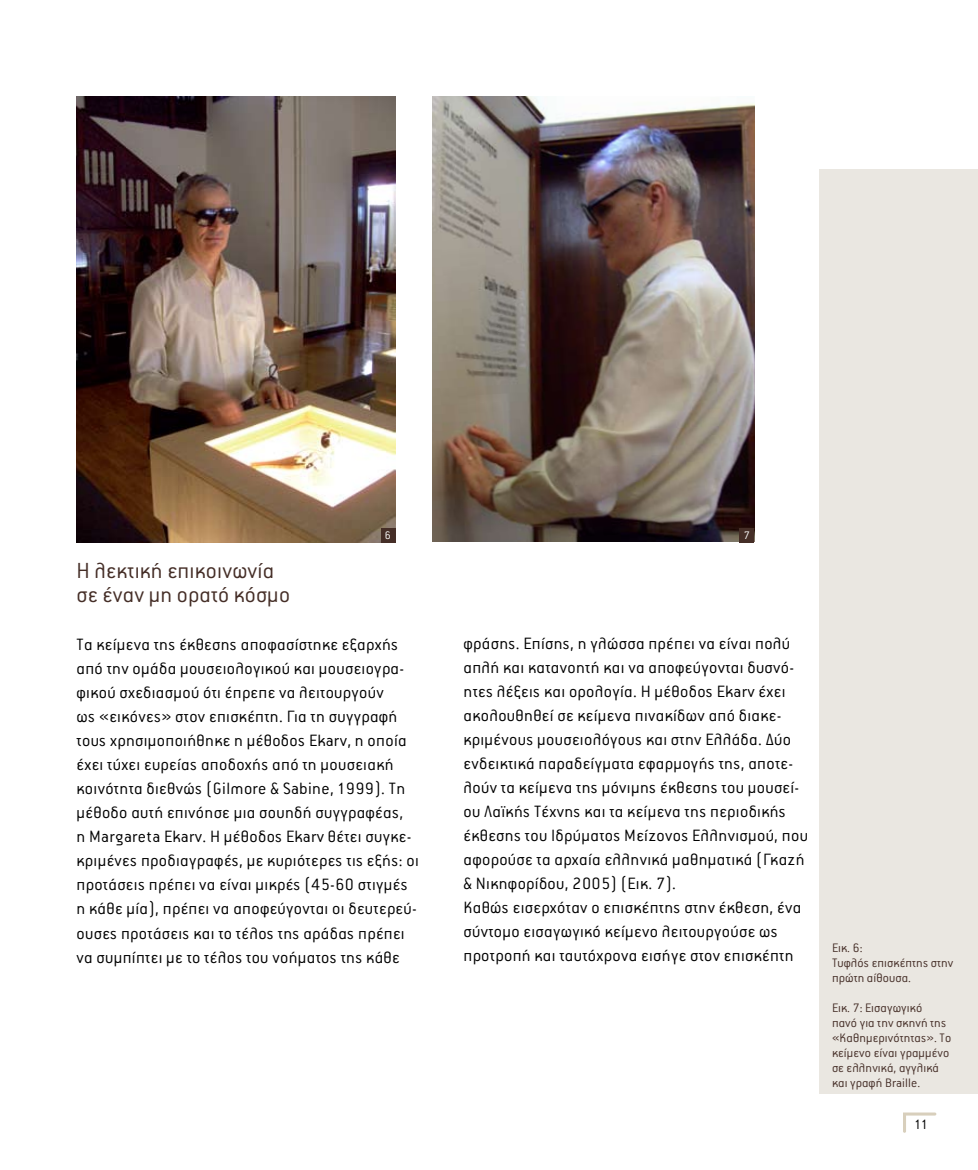
<style>
.page{position:relative;width:978px;height:1170px;background:#fff}
.page>*{position:absolute;margin:0;border:0;box-sizing:border-box;transform-origin:0 0}
.t1{font:300 24px/24px "PF Premier";letter-spacing:.01em;color:#452e27}
.t2{font:300 18px/24px "PF Premier";letter-spacing:.02em;color:#000}
.t3{font:300 15px "PF Premier";color:#000}
.t4{font:300 13.5px/15px "PF Premier";letter-spacing:.01em;color:#452e27}
.t5{font:300 12px "PF Premier";color:#fff}
</style>
<div class="page">
<svg style="left:903px;top:1112px;width:33px;height:20px"></svg>
<div style="left:819px;top:169px;width:159px;height:924px;background:#eae7e1"></div>
<img style="left:432px;top:96px;width:322px;height:445px">
<img style="left:77px;top:96px;width:318px;height:446px">
<div style="left:381px;top:528px;width:14px;height:14px;background:#452e27"></div>
<div style="left:740px;top:528px;width:14px;height:14px;background:#452e27"></div>
<p class="t5" style="left:385px;top:529px;width:8px">6</p>
<p class="t5" style="left:744px;top:529px;width:8px">7</p>
<h1 class="t1" style="left:77px;top:559px;width:215px">Η λεκτική επικοινωνία σε έναν μη ορατό κόσμο</h1>
<p class="t2" style="left:77px;top:633px;width:344px">Τα κείμενα της έκθεσης αποφασίστηκε εξαρχής από την ομάδα μουσειολογικού και μουσειογρα&shy;φικού σχεδιασμού ότι έπρεπε να λειτουργούν<br>ως «εικόνες» στον επισκέπτη. Για τη συγγραφή τους χρησιμοποιήθηκε η μέθοδος Ekarv, η οποία έχει τύχει ευρείας αποδοχής από τη μουσειακή κοινότητα διεθνώς (Gilmore &amp; Sabine, 1999). Τη μέθοδο αυτή επινόησε μια σουηδή συγγραφέας,<br>η Margareta Ekarv. Η μέθοδος Ekarv θέτει συγκε&shy;κριμένες προδιαγραφές, με κυριότερες τις εξής: οι προτάσεις πρέπει να είναι μικρές (45-60 στιγμές η κάθε μία), πρέπει να αποφεύγονται οι δευτερεύ&shy;ουσες προτάσεις και το τέλος της αράδας πρέπει να συμπίπτει με το τέλος του νοήματος της κάθε</p>
<p class="t2" style="left:463px;top:632px;width:346px">φράσης. Επίσης, η γλώσσα πρέπει να είναι πολύ απλή και κατανοητή και να αποφεύγονται δυσνό&shy;ητες λέξεις και ορολογία. Η μέθοδος Ekarv έχει ακολουθηθεί σε κείμενα πινακίδων από διακε&shy;κριμένους μουσειολόγους και στην Ελλάδα. Δύο ενδεικτικά παραδείγματα εφαρμογής της, αποτε&shy;λούν τα κείμενα της μόνιμης έκθεσης του μουσεί&shy;ου Λαϊκής Τέχνης και τα κείμενα της περιοδικής έκθεσης του Ιδρύματος Μείζονος Ελληνισμού, που αφορούσε τα αρχαία ελληνικά μαθηματικά (Γκαζή &amp; Νικηφορίδου, 2005) (Εικ. 7).<br>Καθώς εισερχόταν ο επισκέπτης στην έκθεση, ένα σύντομο εισαγωγικό κείμενο λειτουργούσε ως προτροπή και ταυτόχρονα εισήγε στον επισκέπτη</p>
<p class="t4" style="left:832px;top:940px;width:123px">Εικ. 6:<br>Τυφλός επισκέπτης στην πρώτη αίθουσα.</p>
<p class="t4" style="left:832px;top:1000px;width:121px">Εικ. 7: Εισαγωγικό<br>πανό για την σκηνή της «Καθημερινότητας». Το κείμενο είναι γραμμένο σε ελληνικά, αγγλικά και γραφή Braille.</p>
<p class="t3" style="left:915px;top:1117px;width:15px">11</p>
</div>
